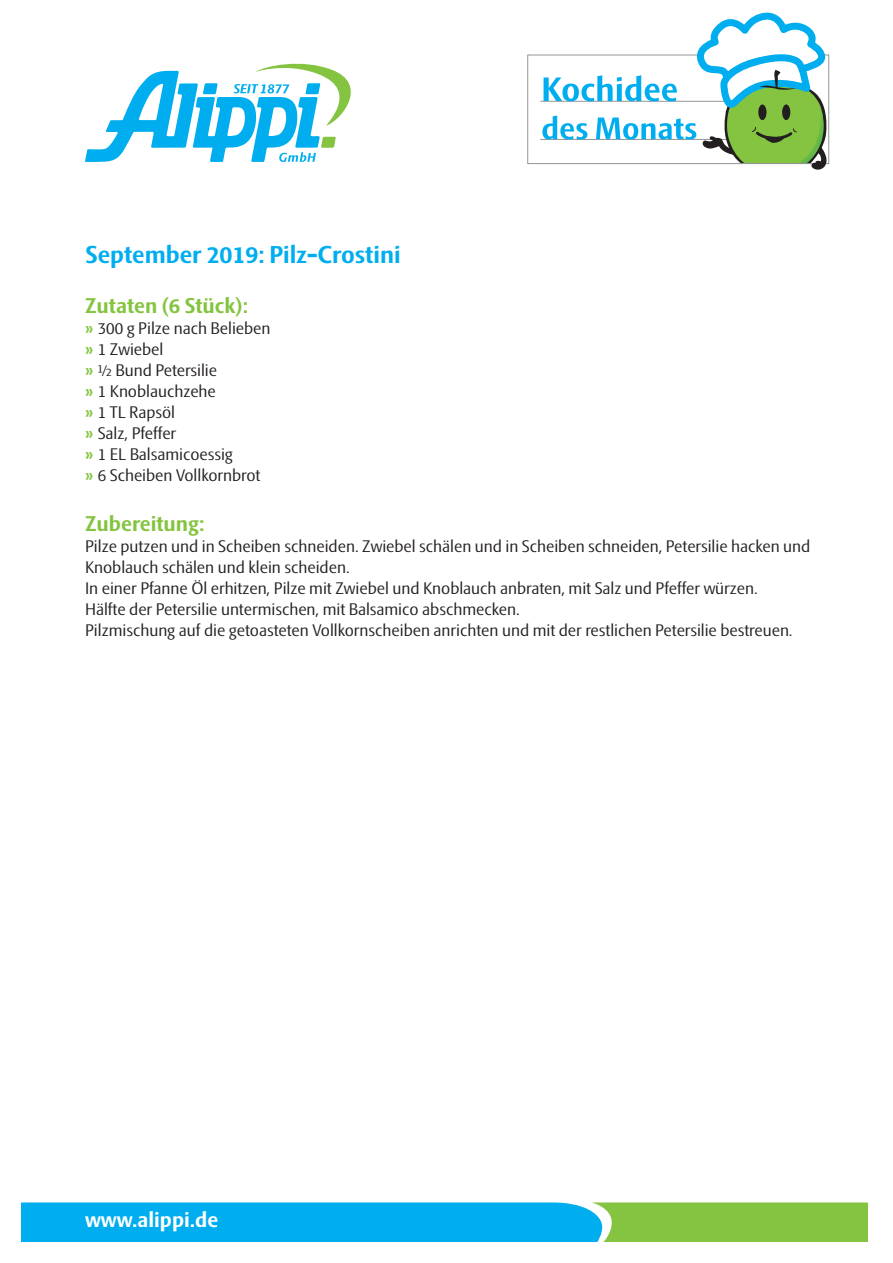
<style>
.page{position:relative;width:893px;height:1263px;background:#fff}
.page>*{position:absolute;margin:0;border:0;box-sizing:border-box;transform-origin:0 0}
.t1{font:700 24px "Skoda Sans";color:#00aeef}
.t2{font:700 21px "Skoda Sans";color:#84c440}
.t3{font:700 20.85px "Skoda Sans";color:#fff}
.t4{font:16.5px/21px "Skoda Sans";color:#231f20}
.s1{font-weight:700;color:#84c440}
</style>
<div class="page">
<hr style="left:540px;top:101px;width:277px;height:1px;background:#939598">
<hr style="left:540px;top:139px;width:277px;height:1px;background:#939598">
<svg style="left:542px;top:12px;width:285px;height:158px"></svg>
<svg style="left:85px;top:63px;width:266px;height:99px"></svg>
<svg style="left:21px;top:1202px;width:846px;height:40px;background:#2eb6ba"></svg>
<h1 class="t1" style="left:85px;top:240px;width:317px">September 2019: Pilz-Crostini</h1>
<p class="t2" style="left:85px;top:293px;width:165px">Zutaten (6 Stück):</p>
<p class="t4" style="left:85px;top:318px;width:187px"><span class="s1">»</span> 300 g Pilze nach Belieben <span class="s1">»</span> 1 Zwiebel<br><span class="s1">»</span> ½ Bund Petersilie<br><span class="s1">»</span> 1 Knoblauchzehe<br><span class="s1">»</span> 1 TL Rapsöl<br><span class="s1">»</span> Salz, Pfeffer<br><span class="s1">»</span> 1 EL Balsamicoessig<br><span class="s1">»</span> 6 Scheiben Vollkornbrot</p>
<p class="t2" style="left:85px;top:512px;width:121px">Zubereitung:</p>
<p class="t4" style="left:85px;top:536px;width:727px">Pilze putzen und in Scheiben schneiden. Zwiebel schälen und in Scheiben schneiden, Petersilie hacken und Knoblauch schälen und klein scheiden.<br>In einer Pfanne Öl erhitzen, Pilze mit Zwiebel und Knoblauch anbraten, mit Salz und Pfeffer würzen.<br>Hälfte der Petersilie untermischen, mit Balsamico abschmecken.<br>Pilzmischung auf die getoasteten Vollkornscheiben anrichten und mit der restlichen Petersilie bestreuen.</p>
<p class="t3" style="left:85px;top:1207px;width:135px">www.alippi.de</p>
</div>
